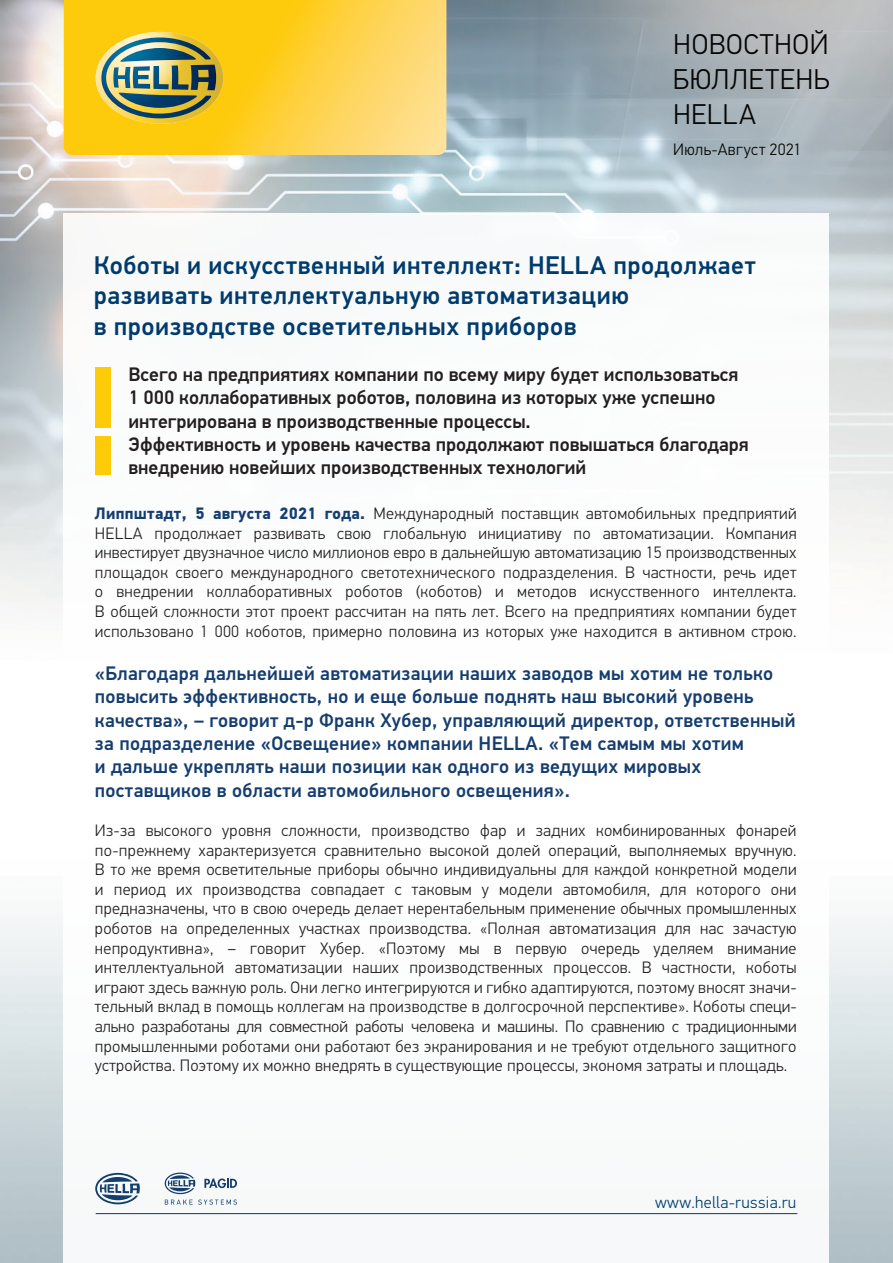
<style>
.page{position:relative;width:893px;height:1263px;background:#fff}
.page>*{position:absolute;margin:0;border:0;box-sizing:border-box;transform-origin:0 0}
.t1{font:300 28.5px/35.2px "Hella DIN Universal";letter-spacing:.015em;color:#050504;text-align:justify}
.t2{font:500 25.5px/30.6px "Hella DIN Universal";letter-spacing:.025em;color:#003b6e}
.t3{font:500 19.5px/23.4px "Hella DIN Universal";letter-spacing:.015em;color:#153d6f}
.t4{font:500 19.5px/23.4px "Hella DIN Universal";color:#231f20}
.t5{font:300 16.5px/19.6px "Hella DIN Universal";letter-spacing:.015em;color:#231f20;text-align:justify}
.t6{font:300 16.5px "Hella DIN Universal";letter-spacing:.02em;color:#003c6e}
.t7{font:300 16.5px "Hella DIN Universal";letter-spacing:.02em;color:#050504}
.s1{font-weight:700;color:#153d6f}
</style>
<div class="page">
<img style="left:0;top:0;width:893px;height:1263px">
<div style="left:64px;top:213px;width:765px;height:1050px;background:#fff"></div>
<svg style="left:64px;top:0;width:382px;height:155px;background:#fed037"></svg>
<svg style="left:101px;top:37px;width:115px;height:81px"></svg>
<img style="left:96px;top:32px;width:127px;height:92px;border-radius:50%">
<div style="left:95px;top:367px;width:16px;height:60px;background:#fecb09"></div>
<div style="left:95px;top:437px;width:16px;height:38px;background:#fecb09"></div>
<hr style="left:96px;top:1213px;width:701px;height:1px;background:#003c6e">
<svg style="left:165px;top:1172px;width:72px;height:33px"></svg>
<svg style="left:95px;top:1173px;width:45px;height:31px"></svg>
<h1 class="t1" style="left:673px;top:28px;width:158px">НОВОСТНОЙ БЮЛЛЕТЕНЬ HELLA</h1>
<p class="t7" style="left:673px;top:139px;width:130px">Июль-Август 2021</p>
<h2 class="t2" style="left:94px;top:252px;width:664px">Коботы и искусственный интеллект: HELLA продолжает развивать интеллектуальную автоматизацию<br>в производстве осветительных приборов</h2>
<p class="t4" style="left:128px;top:364px;width:622px">Всего на предприятиях компании по всему миру будет использоваться 1 000 коллаборативных роботов, половина из которых уже успешно интегрирована в производственные процессы.<br>Эффективность и уровень качества продолжают повышаться благодаря внедрению новейших производственных технологий</p>
<p class="t5" style="left:95px;top:505px;width:703px"><span class="s1">Липпштадт, 5 августа 2021 года.</span> Международный поставщик автомобильных предприятий HELLA продолжает развивать свою глобальную инициативу по автоматизации. Компания инвестирует двузначное число миллионов евро в дальнейшую автоматизацию 15 производственных площадок своего международного светотехнического подразделения. В частности, речь идет о внедрении коллаборативных роботов (коботов) и методов искусственного интеллекта.<br>В общей сложности этот проект рассчитан на пять лет. Всего на предприятиях компании будет использовано 1 000 коботов, примерно половина из которых уже находится в активном строю.</p>
<p class="t3" style="left:95px;top:663px;width:702px">«Благодаря дальнейшей автоматизации наших заводов мы хотим не только повысить эффективность, но и еще больше поднять наш высокий уровень качества», – говорит д-р Франк Хубер, управляющий директор, ответственный за подразделение «Освещение» компании HELLA. «Тем самым мы хотим<br>и дальше укреплять наши позиции как одного из ведущих мировых поставщиков в области автомобильного освещения».</p>
<p class="t5" style="left:95px;top:821px;width:703px">Из-за высокого уровня сложности, производство фар и задних комбинированных фонарей по-прежнему характеризуется сравнительно высокой долей операций, выполняемых вручную.<br>В то же время осветительные приборы обычно индивидуальны для каждой конкретной модели и период их производства совпадает с таковым у модели автомобиля, для которого они предназначены, что в свою очередь делает нерентабельным применение обычных промышленных роботов на определенных участках производства. «Полная автоматизация для нас зачастую непродуктивна», – говорит Хубер. «Поэтому мы в первую очередь уделяем внимание интеллектуальной автоматизации наших производственных процессов. В частности, коботы играют здесь важную роль. Они легко интегрируются и гибко адаптируются, поэтому вносят значи&shy;тельный вклад в помощь коллегам на производстве в долгосрочной перспективе». Коботы специ&shy;ально разработаны для совместной работы человека и машины. По сравнению с традиционными промышленными роботами они работают без экранирования и не требуют отдельного защитного устройства. Поэтому их можно внедрять в существующие процессы, экономя затраты и площадь.</p>
<p class="t6" style="left:655px;top:1192px;width:143px">www.hella-russia.ru</p>
</div>
